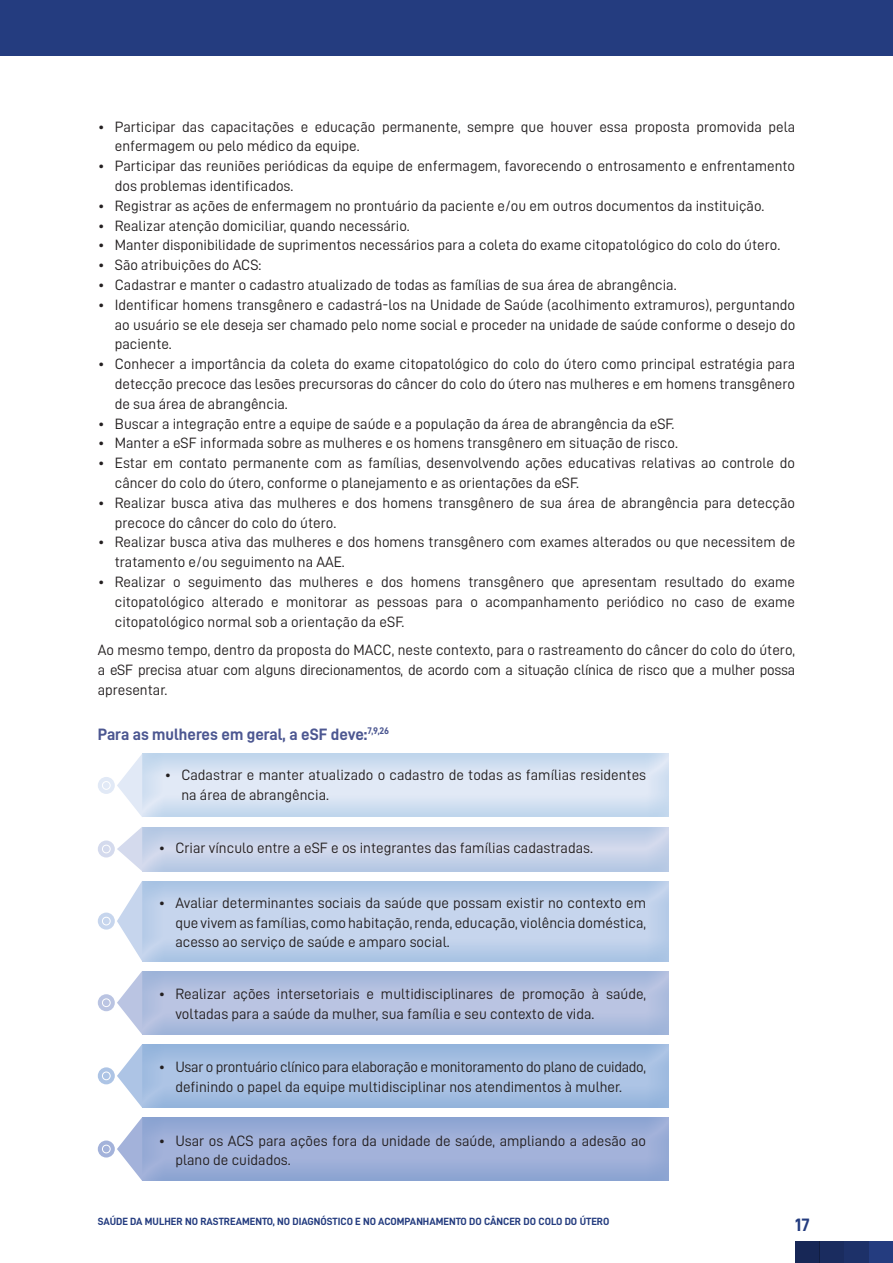
<style>
.page{position:relative;width:893px;height:1263px;background:#fff}
.page>*{position:absolute;margin:0;border:0;box-sizing:border-box;transform-origin:0 0}
.t1{font:18px "D DIN Bold";color:#243c7f}
.Inter_2{font:16.5px "D DIN Bold";color:#4c5791}
.Texto{font:15px/19.8px "D DIN";color:#231f20}
.Texto-2{font:15px/19.5px "D DIN";letter-spacing:-.02em;color:#231f20;text-align:center}
.t2{font:10.5px "D DIN Bold";color:#243c7f}
</style>
<div class="page">
<div style="left:795px;top:1242px;width:98px;height:21px;background:#243c7f"></div>
<div style="left:844px;top:1242px;width:24px;height:21px;background:#1d3169"></div>
<div style="left:820px;top:1242px;width:24px;height:21px;background:#1a2c5f"></div>
<div style="left:795px;top:1242px;width:25px;height:21px;background:#172756"></div>
<div style="left:0;top:0;width:893px;height:55px;background:#243c7f"></div>
<div style="left:98px;top:777px;width:17px;height:17px;background:#e1e9f6;border-radius:50%"></div>
<div style="left:140px;top:752px;width:530px;height:66px;background:#0072bc;opacity:.5"></div>
<svg style="left:117px;top:753px;width:25px;height:64px"></svg>
<div style="left:102px;top:781px;width:9px;height:9px;border:1px solid #fff;border-radius:50%"></div>
<div style="left:98px;top:994px;width:17px;height:17px;background:#bac4e2;border-radius:50%"></div>
<div style="left:140px;top:969px;width:530px;height:66px;background:#0072bc;opacity:.5"></div>
<svg style="left:117px;top:971px;width:25px;height:64px"></svg>
<div style="left:102px;top:998px;width:9px;height:9px;border:1px solid #fff;border-radius:50%"></div>
<div style="left:98px;top:1067px;width:17px;height:17px;background:#adc4e5;border-radius:50%"></div>
<div style="left:140px;top:1042px;width:530px;height:66px;background:#0072bc;opacity:.5"></div>
<svg style="left:117px;top:1044px;width:25px;height:64px"></svg>
<div style="left:102px;top:1071px;width:9px;height:9px;border:1px solid #fff;border-radius:50%"></div>
<div style="left:98px;top:1140px;width:17px;height:17px;background:#a3b2da;border-radius:50%"></div>
<div style="left:140px;top:1115px;width:530px;height:66px;background:#0072bc;opacity:.5"></div>
<svg style="left:117px;top:1117px;width:25px;height:64px"></svg>
<div style="left:102px;top:1145px;width:9px;height:8px;border:1px solid #fff;border-radius:50%"></div>
<div style="left:98px;top:912px;width:17px;height:17px;background:#c6d5ed;border-radius:50%"></div>
<div style="left:140px;top:878px;width:530px;height:84px;background:#0072bc;opacity:.5"></div>
<svg style="left:117px;top:881px;width:25px;height:80px"></svg>
<div style="left:102px;top:917px;width:9px;height:8px;border:1px solid #fff;border-radius:50%"></div>
<div style="left:98px;top:840px;width:17px;height:17px;background:#d4daed;border-radius:50%"></div>
<div style="left:140px;top:825px;width:530px;height:48px;background:#0072bc;opacity:.5"></div>
<svg style="left:117px;top:827px;width:25px;height:44px"></svg>
<div style="left:102px;top:845px;width:9px;height:8px;border:1px solid #fff;border-radius:50%"></div>
<p class="Texto" style="left:115px;top:116px;width:682px;text-indent:-17px">• Participar das capacitações e educação permanente, sempre que houver essa proposta promovida pela enfermagem ou pelo médico da equipe.</p>
<p class="Texto" style="left:115px;top:156px;width:682px;text-indent:-17px">• Participar das reuniões periódicas da equipe de enfermagem, favorecendo o entrosamento e enfrentamento dos problemas identificados.</p>
<p class="Texto" style="left:98px;top:195px;width:668px">• Registrar as ações de enfermagem no prontuário da paciente e/ou em outros documentos da instituição.</p>
<p class="Texto" style="left:98px;top:215px;width:314px">• Realizar atenção domiciliar, quando necessário.</p>
<p class="Texto" style="left:98px;top:235px;width:684px">• Manter disponibilidade de suprimentos necessários para a coleta do exame citopatológico do colo do útero.</p>
<p class="Texto" style="left:98px;top:255px;width:165px">• São atribuições do ACS:</p>
<p class="Texto" style="left:98px;top:275px;width:580px">• Cadastrar e manter o cadastro atualizado de todas as famílias de sua área de abrangência.</p>
<p class="Texto" style="left:115px;top:294px;width:682px;text-align:justify;text-indent:-17px">• Identificar homens transgênero e cadastrá-los na Unidade de Saúde (acolhimento extramuros), perguntando ao usuário se ele deseja ser chamado pelo nome social e proceder na unidade de saúde conforme o desejo do paciente.</p>
<p class="Texto" style="left:115px;top:354px;width:682px;text-align:justify;text-indent:-17px">• Conhecer a importância da coleta do exame citopatológico do colo do útero como principal estratégia para detecção precoce das lesões precursoras do câncer do colo do útero nas mulheres e em homens transgênero de sua área de abrangência.</p>
<p class="Texto" style="left:98px;top:413px;width:578px">• Buscar a integração entre a equipe de saúde e a população da área de abrangência da eSF.</p>
<p class="Texto" style="left:98px;top:433px;width:582px">• Manter a eSF informada sobre as mulheres e os homens transgênero em situação de risco.</p>
<p class="Texto" style="left:115px;top:453px;width:682px;text-indent:-17px">• Estar em contato permanente com as famílias, desenvolvendo ações educativas relativas ao controle do câncer do colo do útero, conforme o planejamento e as orientações da eSF.</p>
<p class="Texto" style="left:115px;top:492px;width:682px;text-indent:-17px">• Realizar busca ativa das mulheres e dos homens transgênero de sua área de abrangência para detecção precoce do câncer do colo do útero.</p>
<p class="Texto" style="left:115px;top:532px;width:682px;text-indent:-17px">• Realizar busca ativa das mulheres e dos homens transgênero com exames alterados ou que necessitem de tratamento e/ou seguimento na AAE.</p>
<p class="Texto" style="left:115px;top:572px;width:682px;text-align:justify;text-indent:-17px">• Realizar o seguimento das mulheres e dos homens transgênero que apresentam resultado do exame citopatológico alterado e monitorar as pessoas para o acompanhamento periódico no caso de exame citopatológico normal sob a orientação da eSF.</p>
<p class="Texto" style="left:98px;top:640px;width:699px;text-align:justify">Ao mesmo tempo, dentro da proposta do MACC, neste contexto, para o rastreamento do câncer do colo do útero, a eSF precisa atuar com alguns direcionamentos, de acordo com a situação clínica de risco que a mulher possa apresentar.</p>
<p class="Inter_2" style="left:98px;top:725px;width:293px">Para as mulheres em geral, a eSF deve:<sup>7,9,26</sup></p>
<p class="Texto" style="left:181px;top:765px;width:466px;text-indent:-17px">• Cadastrar e manter atualizado o cadastro de todas as famílias residentes na área de abrangência.</p>
<p class="Texto" style="left:158px;top:838px;width:436px">• Criar vínculo entre a eSF e os integrantes das famílias cadastradas.</p>
<p class="Texto" style="left:175px;top:893px;width:472px;text-align:justify;text-indent:-17px">• Avaliar determinantes sociais da saúde que possam existir no contexto em que vivem as famílias, como habitação, renda, educação, violência doméstica, acesso ao serviço de saúde e amparo social.</p>
<p class="Texto" style="left:175px;top:984px;width:472px;text-indent:-17px">• Realizar ações intersetoriais e multidisciplinares de promoção à saúde, voltadas para a saúde da mulher, sua família e seu contexto de vida.</p>
<p class="Texto-2" style="left:158px;top:1057px;width:489px">• Usar o prontuário clínico para elaboração e monitoramento do plano de cuidado, definindo o papel da equipe multidisciplinar nos atendimentos à mulher.</p>
<p class="Texto" style="left:175px;top:1130px;width:472px;text-indent:-17px">• Usar os ACS para ações fora da unidade de saúde, ampliando a adesão ao plano de cuidados.</p>
<p class="t2" style="left:98px;top:1216px;width:513px">SAÚDE DA MULHER NO RASTREAMENTO, NO DIAGNÓSTICO E NO ACOMPANHAMENTO DO CÂNCER DO COLO DO ÚTERO</p>
<p class="t1" style="left:795px;top:1215px;width:16px">17</p>
</div>
